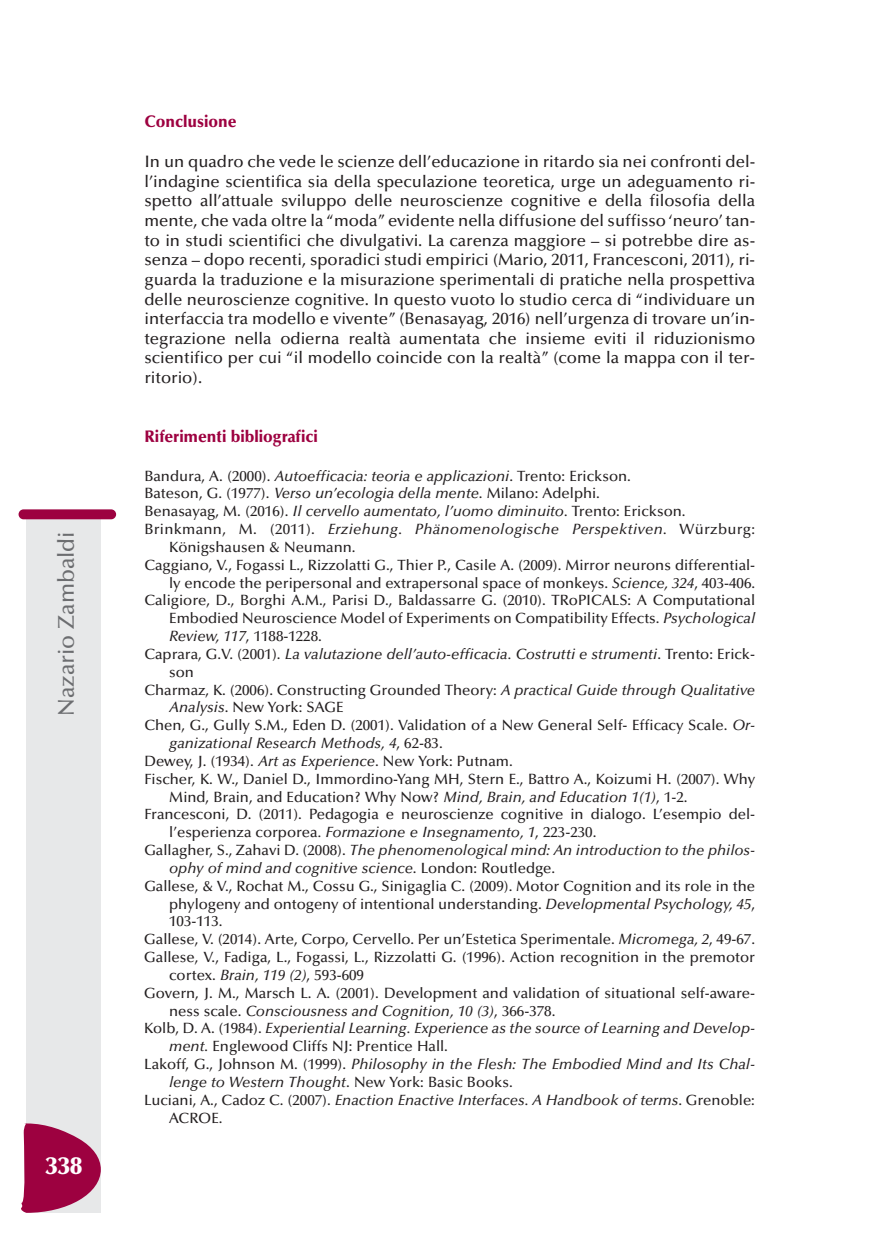
<style>
.page{position:relative;width:869px;height:1241px;background:#fff}
.page>*{position:absolute;margin:0;border:0;box-sizing:border-box;transform-origin:0 0}
.t1{font:900 24.5px "Optima";color:#fff}
.t2{font:500 22.75px "Optima";color:#6c6d70}
.t3{font:500 16.62px/19.6px "Optima";color:#231f20;text-align:justify}
.t4{font:900 16.62px "Optima";color:#9d0140;scale:.95 1}
.t5{font:500 14.88px "Optima";color:#231f20}
.t6{font:italic 500 14.88px "Optima";color:#231f20}
.t7{font:italic 500 14.88px "Optima";letter-spacing:.02em;color:#231f20}
.s1{font-style:italic}
.s2{font-style:normal}
</style>
<div class="page">
<div style="left:27px;top:517px;width:74px;height:695px;background:#e7e8e9"></div>
<div style="left:19px;top:509px;width:97px;height:10px;background:#9d0140;border-radius:5px"></div>
<svg style="left:21px;top:1122px;width:80px;height:90px"></svg>
<h2 class="t2" style="left:57px;top:715px;width:186px;rotate:-90deg">Nazario Zambaldi</h2>
<h1 class="t1" style="left:45px;top:1155px;width:38px">338</h1>
<p class="t4" style="left:144px;top:115px;width:98px">Conclusione</p>
<p class="t3" style="left:144px;top:153px;width:612px">In un quadro che vede le scienze dell’educazione in ritardo sia nei confronti del&shy;l’indagine scientifica sia della speculazione teoretica, urge un adeguamento ri&shy;spetto all’attuale sviluppo delle neuroscienze cognitive e della filosofia della mente, che vada oltre la “moda”evidente nella diffusione del suffisso ‘neuro’tan&shy;to in studi scientifici che divulgativi. La carenza maggiore – si potrebbe dire as&shy;senza – dopo recenti, sporadici studi empirici (Mario, 2011, Francesconi, 2011), ri&shy;guarda la traduzione e la misurazione sperimentali di pratiche nella prospettiva delle neuroscienze cognitive. In questo vuoto lo studio cerca di “individuare un interfaccia tra modello e vivente” (Benasayag, 2016) nell’urgenza di trovare un’in&shy;tegrazione nella odierna realtà aumentata che insieme eviti il riduzionismo scientifico per cui “il modello coincide con la realtà” (come la mappa con il ter&shy;ritorio).</p>
<p class="t4" style="left:144px;top:429px;width:184px">Riferimenti bibliografici</p>
<p class="t5" style="left:144px;top:469px;width:488px">Bandura, A. (2000). <span class="s1">Autoefficacia: teoria e applicazioni</span>. Trento: Erickson.</p>
<p class="t5" style="left:144px;top:487px;width:457px">Bateson, G. (1977). <span class="s1">Verso un’ecologia della mente</span>. Milano: Adelphi.</p>
<p class="t6" style="left:144px;top:505px;width:542px"><span class="s2">Benasayag, M. (2016).</span> Il cervello aumentato, l’uomo diminuito. <span class="s2">Trento: Erickson.</span></p>
<p class="t7" style="left:144px;top:523px;width:612px"><span class="s2">Brinkmann, M. (2011).</span> Erziehung. Phänomenologische Perspektiven. <span class="s2">Würzburg:</span></p>
<p class="t5" style="left:169px;top:541px;width:188px">Königshausen &amp; Neumann.</p>
<p class="t5" style="left:144px;top:559px;width:612px">Caggiano, V., Fogassi L., Rizzolatti G., Thier P., Casile A. (2009). Mirror neurons differential-</p>
<p class="t5" style="left:169px;top:576px;width:587px">ly encode the peripersonal and extrapersonal space of monkeys. <span class="s1">Science, 324</span>, 403-406.</p>
<p class="t5" style="left:144px;top:594px;width:612px">Caligiore, D., Borghi A.M., Parisi D., Baldassarre G. (2010). TRoPICALS: A Computational</p>
<p class="t5" style="left:169px;top:612px;width:587px">Embodied Neuroscience Model of Experiments on Compatibility Effects. <span class="s1">Psychological</span></p>
<p class="t5" style="left:169px;top:630px;width:154px"><span class="s1">Review, 117</span>, 1188-1228.</p>
<p class="t6" style="left:144px;top:648px;width:612px"><span class="s2">Caprara, G.V. (2001).</span> La valutazione dell’auto-efficacia. Costrutti e strumenti<span class="s2">. Trento: Erick-</span></p>
<p class="t5" style="left:169px;top:665px;width:26px">son</p>
<p class="t5" style="left:144px;top:683px;width:612px">Charmaz, K. (2006). Constructing Grounded Theory: <span class="s1">A practical Guide through Qualitative</span></p>
<p class="t5" style="left:169px;top:701px;width:176px"><span class="s1">Analysis</span>. New York: SAGE</p>
<p class="t5" style="left:144px;top:719px;width:612px">Chen, G., Gully S.M., Eden D. (2001). Validation of a New General Self- Efficacy Scale. <span class="s1">Or-</span></p>
<p class="t6" style="left:169px;top:737px;width:275px">ganizational Research Methods, 4<span class="s2">, 62-83.</span></p>
<p class="t5" style="left:144px;top:755px;width:370px">Dewey, J. (1934). <span class="s1">Art as Experience</span>. New York: Putnam.</p>
<p class="t5" style="left:144px;top:772px;width:612px">Fischer, K. W., Daniel D., Immordino-Yang MH, Stern E., Battro A., Koizumi H. (2007). Why</p>
<p class="t5" style="left:169px;top:790px;width:519px">Mind, Brain, and Education? Why Now? <span class="s1">Mind, Brain, and Education 1(1)</span>, 1-2.</p>
<p class="t5" style="left:144px;top:808px;width:612px">Francesconi, D. (2011). Pedagogia e neuroscienze cognitive in dialogo. L’esempio del-</p>
<p class="t5" style="left:169px;top:826px;width:428px">l’esperienza corporea<span class="s1">. Formazione e Insegnamento, 1</span>, 223-230.</p>
<p class="t6" style="left:144px;top:844px;width:612px"><span class="s2">Gallagher, S., Zahavi D. (2008).</span> The phenomenological mind: An introduction to the philos-</p>
<p class="t6" style="left:169px;top:861px;width:387px">ophy of mind and cognitive science<span class="s2">. London: Routledge.</span></p>
<p class="t5" style="left:144px;top:879px;width:612px">Gallese, &amp; V., Rochat M., Cossu G., Sinigaglia C. (2009). Motor Cognition and its role in the</p>
<p class="t5" style="left:169px;top:897px;width:587px">phylogeny and ontogeny of intentional understanding. <span class="s1">Developmental Psychology, 45</span>,</p>
<p class="t5" style="left:169px;top:915px;width:55px">103-113.</p>
<p class="t5" style="left:144px;top:933px;width:612px">Gallese, V. (2014). Arte, Corpo, Cervello. Per un’Estetica Sperimentale. <span class="s1">Micromega, 2</span>, 49-67.</p>
<p class="t5" style="left:144px;top:951px;width:612px">Gallese, V., Fadiga, L., Fogassi, L., Rizzolatti G. (1996). Action recognition in the premotor</p>
<p class="t5" style="left:169px;top:968px;width:196px">cortex. <span class="s1">Brain, 119 (2)</span>, 593-609</p>
<p class="t5" style="left:144px;top:986px;width:612px">Govern, J. M., Marsch L. A. (2001). Development and validation of situational self-aware-</p>
<p class="t6" style="left:169px;top:1004px;width:387px"><span class="s2">ness scale.</span> Consciousness and Cognition, 10 (3)<span class="s2">, 366-378.</span></p>
<p class="t6" style="left:144px;top:1022px;width:612px"><span class="s2">Kolb, D. A. (1984).</span> Experiential Learning. Experience as the source of Learning and Develop-</p>
<p class="t5" style="left:169px;top:1040px;width:280px"><span class="s1">ment.</span> Englewood Cliffs NJ: Prentice Hall.</p>
<p class="t6" style="left:144px;top:1058px;width:612px"><span class="s2">Lakoff, G., Johnson M. (1999).</span> Philosophy in the Flesh: The Embodied Mind and Its Chal-</p>
<p class="t6" style="left:169px;top:1075px;width:345px">lenge to Western Thought<span class="s2">. New York: Basic Books.</span></p>
<p class="t6" style="left:144px;top:1093px;width:612px"><span class="s2">Luciani, A., Cadoz C. (2007).</span> Enaction Enactive Interfaces. A Handbook of terms<span class="s2">. Grenoble:</span></p>
<p class="t5" style="left:169px;top:1111px;width:55px">ACROE.</p>
</div>
